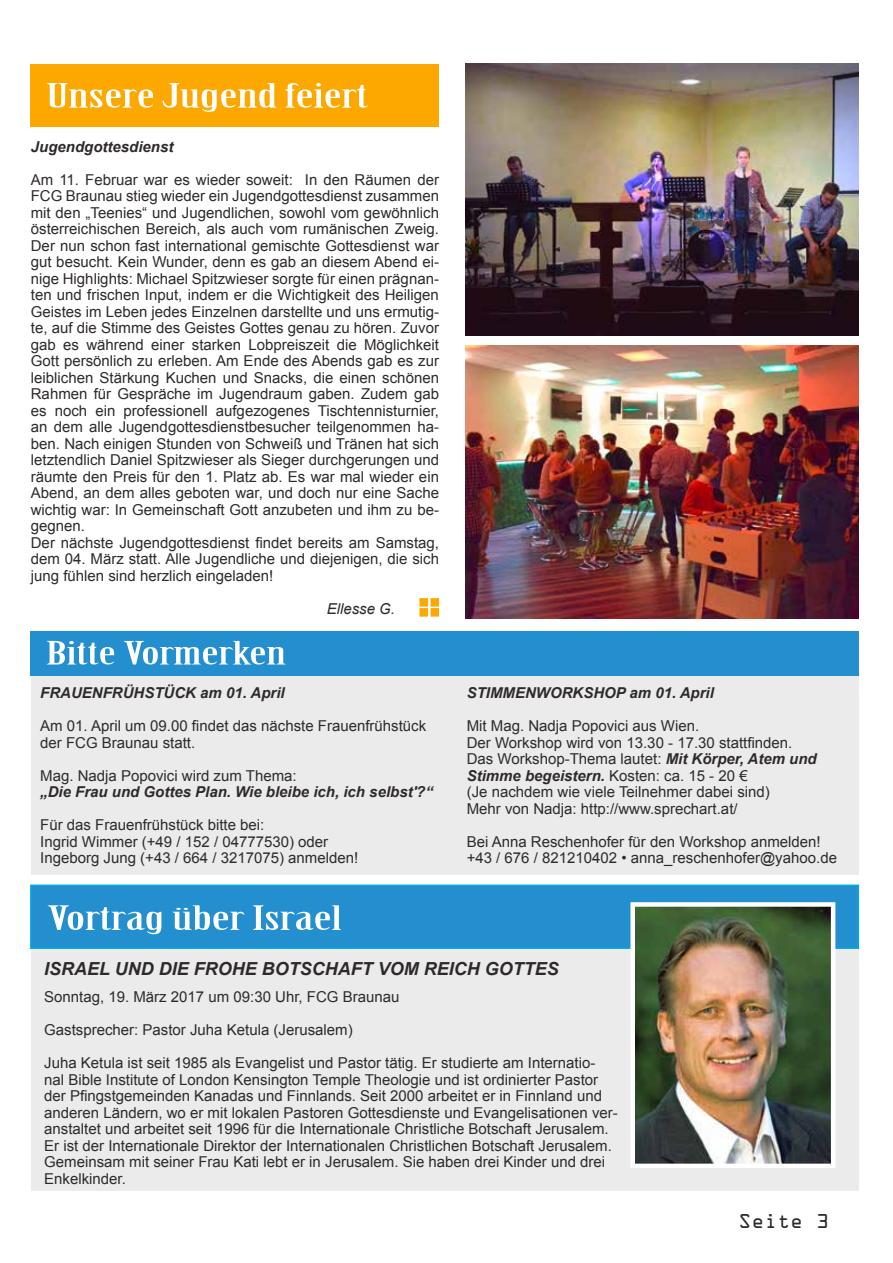
<style>
.page{position:relative;width:893px;height:1263px;background:#fff}
.page>*{position:absolute;margin:0;border:0;box-sizing:border-box;transform-origin:0 0}
.t1{font:32.7px "Birch Std";color:#fff;scale:2 1}
.t2{font:31.5px "Birch Std";color:#fff;scale:2 1}
.t3{font:italic 700 18px "Arial";color:#2e2a29}
.t4{font:18px "OCRA Std";color:#2e2a29}
.t5{font:15px/16.5px "Arial";color:#2e2a29}
.t6{font:italic 700 15px "Arial";color:#2e2a29}
.t7{font:italic 15px "Arial";color:#2e2a29}
.s1{font-weight:700;font-style:italic}
</style>
<div class="page">
<div style="left:31px;top:940px;width:827px;height:251px;background:#ebebec"></div>
<div style="left:31px;top:636px;width:827px;height:238px;background:#ebebec"></div>
<div style="left:31px;top:64px;width:408px;height:63px;background:#fca800"></div>
<div style="left:419px;top:598px;width:9px;height:9px;background:#fca800;border:2px solid #fca800"></div>
<div style="left:419px;top:608px;width:9px;height:9px;background:#fca800;border:2px solid #fca800"></div>
<svg style="left:431px;top:598px;width:8px;height:9px"></svg>
<svg style="left:431px;top:608px;width:8px;height:9px"></svg>
<div style="left:31px;top:631px;width:828px;height:45px;background:#248fce"></div>
<img style="left:466px;top:346px;width:392px;height:272px">
<img style="left:466px;top:64px;width:392px;height:272px">
<div style="left:31px;top:885px;width:827px;height:63px;background:#248fce"></div>
<div style="left:30px;top:884px;width:829px;height:65px;border:2px solid #00a9e8"></div>
<img style="left:635px;top:907px;width:195px;height:256px">
<div style="left:630px;top:902px;width:205px;height:266px;border:4px solid #fff"></div>
<h1 class="t1" style="left:47px;top:77px;width:162px">Unsere Jugend feiert</h1>
<p class="t6" style="left:31px;top:137px;width:144px">Jugendgottesdienst</p>
<p class="t5" style="left:31px;top:171px;width:410px">Am 11. Februar war es wieder soweit: In den Räumen der FCG Braunau stieg wieder ein Jugendgottesdienst zusammen mit den „Teenies“ und Jugendlichen, sowohl vom gewöhnlich österreichischen Bereich, als auch vom rumänischen Zweig.<br>Der nun schon fast international gemischte Gottesdienst war gut besucht. Kein Wunder, denn es gab an diesem Abend ei&shy;nige Highlights: Michael Spitzwieser sorgte für einen prägnan&shy;ten und frischen Input, indem er die Wichtigkeit des Heiligen Geistes im Leben jedes Einzelnen darstellte und uns ermutig&shy;te, auf die Stimme des Geistes Gottes genau zu hören. Zuvor gab es während einer starken Lobpreiszeit die Möglichkeit Gott persönlich zu erleben. Am Ende des Abends gab es zur leiblichen Stärkung Kuchen und Snacks, die einen schönen Rahmen für Gespräche im Jugendraum gaben. Zudem gab es noch ein professionell aufgezogenes Tischtennisturnier, an dem alle Jugendgottesdienstbesucher teilgenommen ha&shy;ben. Nach einigen Stunden von Schweiß und Tränen hat sich letztendlich Daniel Spitzwieser als Sieger durchgerungen und räumte den Preis für den 1. Platz ab. Es war mal wieder ein Abend, an dem alles geboten war, und doch nur eine Sache wichtig war: In Gemeinschaft Gott anzubeten und ihm zu be&shy;gegnen.<br>Der nächste Jugendgottesdienst findet bereits am Samstag, dem 04. März statt. Alle Jugendliche und diejenigen, die sich jung fühlen sind herzlich eingeladen!</p>
<p class="t7" style="left:327px;top:599px;width:70px">Ellesse G.</p>
<h2 class="t2" style="left:46px;top:635px;width:121px">Bitte Vormerken</h2>
<p class="t6" style="left:40px;top:683px;width:246px">FRAUENFRÜHSTÜCK am 01. April</p>
<p class="t5" style="left:40px;top:718px;width:388px">Am 01. April um 09.00 findet das nächste Frauenfrühstück der FCG Braunau statt.</p>
<p class="t5" style="left:40px;top:767px;width:258px">Mag. Nadja Popovici wird zum Thema:</p>
<p class="t6" style="left:40px;top:782px;width:394px">„Die Frau und Gottes Plan. Wie bleibe ich, ich selbst'?“</p>
<p class="t5" style="left:40px;top:817px;width:320px">Für das Frauenfrühstück bitte bei:<br>Ingrid Wimmer (+49 / 152 / 04777530) oder<br>Ingeborg Jung (+43 / 664 / 3217075) anmelden!</p>
<p class="t6" style="left:467px;top:683px;width:249px">STIMMENWORKSHOP am 01. April</p>
<p class="t5" style="left:467px;top:718px;width:352px">Mit Mag. Nadja Popovici aus Wien.<br>Der Workshop wird von 13.30 - 17.30 stattfinden.<br>Das Workshop-Thema lautet: <span class="s1">Mit Körper, Atem und Stimme begeistern.</span> Kosten: ca. 15 - 20 €<br>(Je nachdem wie viele Teilnehmer dabei sind)<br>Mehr von Nadja: http://www.sprechart.at/</p>
<p class="t5" style="left:467px;top:833px;width:372px">Bei Anna Reschenhofer für den Workshop anmelden! +43 / 676 / 821210402 • anna_reschenhofer@yahoo.de</p>
<h1 class="t1" style="left:47px;top:900px;width:149px">Vortrag über Israel</h1>
<p class="t3" style="left:44px;top:957px;width:516px">ISRAEL UND DIE FROHE BOTSCHAFT VOM REICH GOTTES</p>
<p class="t5" style="left:44px;top:989px;width:357px">Sonntag, 19. März 2017 um 09:30 Uhr, FCG Braunau</p>
<p class="t5" style="left:44px;top:1022px;width:310px">Gastsprecher: Pastor Juha Ketula (Jerusalem)</p>
<p class="t5" style="left:44px;top:1055px;width:575px">Juha Ketula ist seit 1985 als Evangelist und Pastor tätig. Er studierte am Internatio&shy;nal Bible Institute of London Kensington Temple Theologie und ist ordinierter Pastor der Pfingstgemeinden Kanadas und Finnlands. Seit 2000 arbeitet er in Finnland und anderen Ländern, wo er mit lokalen Pastoren Gottesdienste und Evangelisationen ver&shy;anstaltet und arbeitet seit 1996 für die Internationale Christliche Botschaft Jerusalem.<br>Er ist der Internationale Direktor der Internationalen Christlichen Botschaft Jerusalem.<br>Gemeinsam mit seiner Frau Kati lebt er in Jerusalem. Sie haben drei Kinder und drei Enkelkinder.</p>
<p class="t4" style="left:738px;top:1213px;width:92px">Seite 3</p>
</div>
